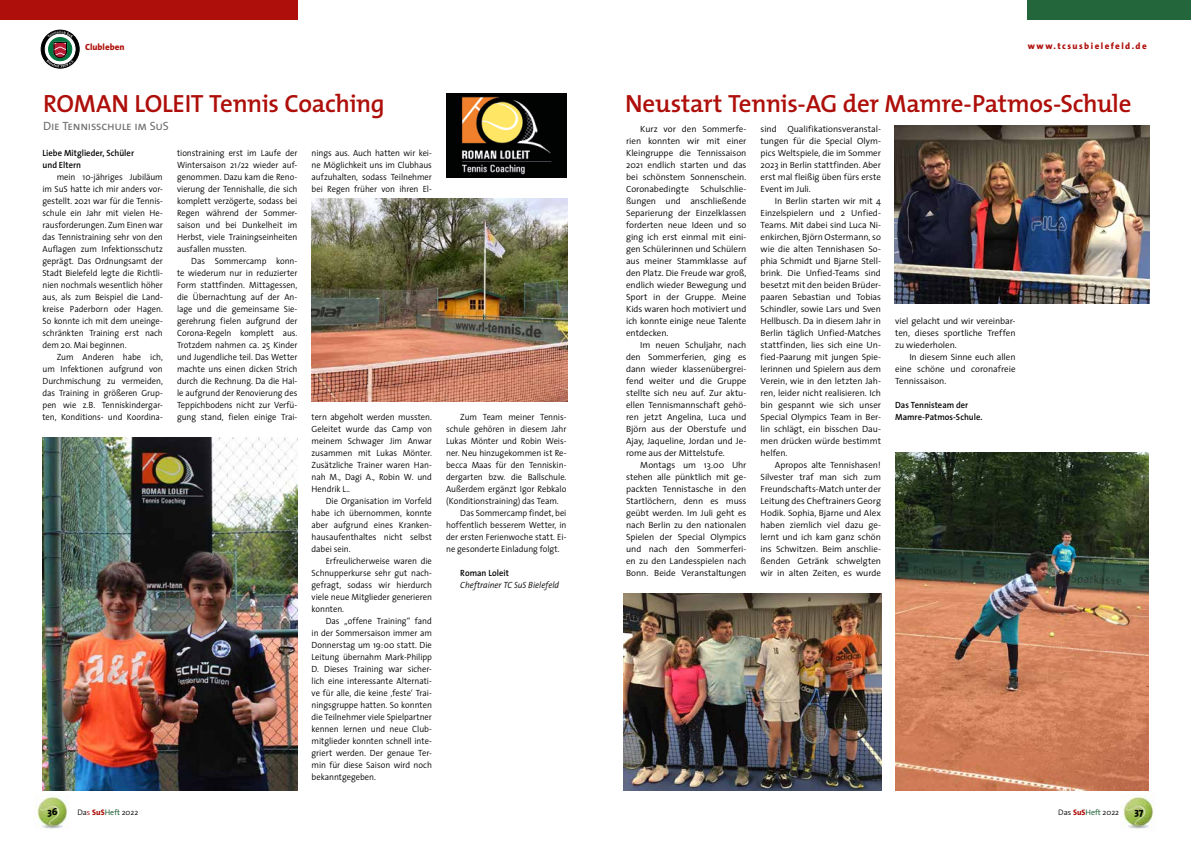
<style>
.page{position:relative;width:1191px;height:842px;background:#fff}
.page>*{position:absolute;margin:0;border:0;box-sizing:border-box;transform-origin:0 0}
.t1{font:600 25px "The Mix";letter-spacing:-.015em;color:#ae0f0a}
.t2{font:12px "The Sans Caps";letter-spacing:-.025em;color:#706f6f}
.t3{font:800 10px "The Sans";color:#000}
.t4{font:300 9px/12px "The Sans";letter-spacing:-.005em;color:#000;text-align:justify;scale:.95 1}
.t5{font:300 9px/12px "The Sans";letter-spacing:-.005em;color:#000;text-align:justify}
.t6{font:600 9px/12px "The Sans";color:#000;scale:.95 1}
.t7{font:italic 300 9px "The Sans";letter-spacing:-.005em;color:#000;scale:.95 1}
.t8{font:800 9px "The Sans";letter-spacing:.16em;color:#ae0f0a}
.t9{font:800 9px "The Sans";color:#ae0f0a}
.t10{font:300 8px "The Sans";color:#000}
.s1{color:#ae0f0a}
.s2{font-weight:800;color:#ae0f0a}
.s3{font-weight:400;color:#23663b}
</style>
<div class="page">
<img style="left:1120px;top:794px;width:34px;height:35px">
<img style="left:34px;top:794px;width:34px;height:35px">
<svg style="left:41px;top:30px;width:38px;height:38px"></svg>
<div style="left:41px;top:30px;width:38px;height:38px;border:1px solid #000;border-radius:50%"></div>
<div style="left:45px;top:34px;width:30px;height:30px;border:1px solid #fff;border-radius:50%"></div>
<svg style="left:46px;top:31px;width:28px;height:36px"></svg>
<div style="left:0;top:0;width:298px;height:20px;background:#ae0f0a"></div>
<div style="left:1028px;top:0;width:163px;height:20px;background:#23663b"></div>
<img style="left:447px;top:94px;width:120px;height:84px">
<img style="left:311px;top:199px;width:256px;height:202px">
<img style="left:43px;top:437px;width:255px;height:354px">
<img style="left:895px;top:453px;width:254px;height:338px">
<img style="left:624px;top:593px;width:257px;height:198px">
<img style="left:894px;top:126px;width:255px;height:177px">
<p class="t9" style="left:85px;top:39px;width:41px">Clubleben</p>
<p class="t8" style="left:1028px;top:39px;width:120px">www.tcsusbielefeld.de</p>
<h1 class="t1" style="left:43px;top:82px;width:343px">ROMAN LOLEIT Tennis Coaching</h1>
<h2 class="t2" style="left:43px;top:116px;width:127px">Die Tennisschule im SuS</h2>
<p class="t6" style="left:43px;top:147px;width:98px">Liebe Mitglieder, Schüler und Eltern</p>
<p class="t4" style="left:43px;top:171px;width:128px;text-indent:14px">mein 10-jähriges Jubiläum im SuS hatte ich mir anders vor&shy;gestellt. 2021 war für die Tennis&shy;schule ein Jahr mit vielen He&shy;rausforderungen. Zum Einen war das Tennistraining sehr von den Auflagen zum Infektionsschutz geprägt. Das Ordnungsamt der Stadt Bielefeld legte die Richtli&shy;nien nochmals wesentlich höher aus, als zum Beispiel die Land&shy;kreise Paderborn oder Hagen.<br>So konnte ich mit dem uneinge&shy;schränkten Training erst nach dem 20. Mai beginnen.</p>
<p class="t4" style="left:43px;top:351px;width:128px;text-indent:14px">Zum Anderen habe ich, um Infektionen aufgrund von Durchmischung zu vermeiden, das Training in größeren Grup&shy;pen wie z.B. Tenniskindergar&shy;ten, Konditions- und Koordina-</p>
<p class="t4" style="left:177px;top:147px;width:128px">tionstraining erst im Laufe der Wintersaison 21/22 wieder auf&shy;genommen. Dazu kam die Reno&shy;vierung der Tennishalle, die sich komplett verzögerte, sodass bei Regen während der Sommer&shy;saison und bei Dunkelheit im Herbst, viele Trainingseinheiten ausfallen mussten.</p>
<p class="t4" style="left:177px;top:255px;width:128px;text-indent:14px">Das Sommercamp konn&shy;te wiederum nur in reduzierter Form stattfinden. Mittagessen, die Übernachtung auf der An&shy;lage und die gemeinsame Sie&shy;gerehrung fielen aufgrund der Corona-Regeln komplett aus.<br>Trotzdem nahmen ca. 25 Kinder und Jugendliche teil. Das Wetter machte uns einen dicken Strich durch die Rechnung. Da die Hal&shy;le aufgrund der Renovierung des Teppichbodens nicht zur Verfü&shy;gung stand, fielen einige Trai-</p>
<p class="t4" style="left:311px;top:147px;width:128px">nings aus. Auch hatten wir kei&shy;ne Möglichkeit uns im Clubhaus aufzuhalten, sodass Teilnehmer bei Regen früher von ihren El-</p>
<p class="t4" style="left:311px;top:411px;width:128px">tern abgeholt werden mussten.<br>Geleitet wurde das Camp von meinem Schwager Jim Anwar zusammen mit Lukas Mönter.<br>Zusätzliche Trainer waren Han&shy;nah M., Dagi A., Robin W. und Hendrik L..</p>
<p class="t4" style="left:311px;top:495px;width:128px;text-indent:14px">Die Organisation im Vorfeld habe ich übernommen, konnte aber aufgrund eines Kranken&shy;hausaufenthaltes nicht selbst dabei sein.</p>
<p class="t4" style="left:311px;top:555px;width:128px;text-indent:14px">Erfreulicherweise waren die Schnupperkurse sehr gut nach&shy;gefragt, sodass wir hierdurch viele neue Mitglieder generieren konnten.</p>
<p class="t4" style="left:311px;top:615px;width:128px;text-indent:14px">Das „offene Training“ fand in der Sommersaison immer am Donnerstag um 19:00 statt. Die Leitung übernahm Mark-Philipp D. Dieses Training war sicher&shy;lich eine interessante Alternati&shy;ve für alle, die keine ‚feste‘ Trai&shy;ningsgruppe hatten. So konnten die Teilnehmer viele Spielpartner kennen lernen und neue Club&shy;mitglieder konnten schnell inte&shy;griert werden. Der genaue Ter&shy;min für diese Saison wird noch bekanntgegeben.</p>
<p class="t4" style="left:460px;top:411px;width:113px">Zum Team meiner Tennis-</p>
<p class="t4" style="left:446px;top:423px;width:128px">schule gehören in diesem Jahr</p>
<p class="t4" style="left:446px;top:435px;width:128px">Lukas Mönter und Robin Weis-</p>
<p class="t4" style="left:446px;top:447px;width:128px">ner. Neu hinzugekommen ist Re-</p>
<p class="t4" style="left:446px;top:459px;width:128px">becca Maas für den Tenniskin-</p>
<p class="t4" style="left:446px;top:471px;width:128px">dergarten bzw. die Ballschule.</p>
<p class="t4" style="left:446px;top:483px;width:128px">Außerdem ergänzt Igor Rebkalo</p>
<p class="t4" style="left:446px;top:495px;width:120px">(Konditionstraining) das Team.</p>
<p class="t4" style="left:460px;top:507px;width:113px">Das Sommercamp findet, bei</p>
<p class="t4" style="left:446px;top:519px;width:128px">hoffentlich besserem Wetter, in</p>
<p class="t4" style="left:446px;top:531px;width:128px">der ersten Ferienwoche statt. Ei-</p>
<p class="t4" style="left:446px;top:543px;width:121px">ne gesonderte Einladung folgt.</p>
<p class="t6" style="left:460px;top:567px;width:53px">Roman Loleit</p>
<p class="t7" style="left:460px;top:578px;width:105px">Cheftrainer TC SuS Bielefeld</p>
<h1 class="t1" style="left:625px;top:82px;width:508px">Neustart Tennis-AG der Mamre-Patmos-Schule</h1>
<p class="t5" style="left:626px;top:123px;width:122px;text-indent:14px">Kurz vor den Sommerfe&shy;rien konnten wir mit einer Kleingruppe die Tennissaison 2021 endlich starten und das bei schönstem Sonnenschein.<br>Coronabedingte</p>
<p class="t5" style="left:626px;top:183px;width:122px;text-indent:74px">Schulschlie&shy;ßungen und anschließende Separierung der Einzelklassen forderten neue Ideen und so ging ich erst einmal mit eini&shy;gen Schülerinnen und Schülern aus meiner Stammklasse auf den Platz. Die Freude war groß, endlich wieder Bewegung und Sport in der Gruppe. Meine Kids waren hoch motiviert und ich konnte einige neue Talente entdecken.</p>
<p class="t5" style="left:626px;top:339px;width:122px;text-indent:14px">Im neuen Schuljahr, nach den Sommerferien, ging es dann wieder klassenübergrei&shy;fend weiter und die Gruppe stellte sich neu auf. Zur aktu&shy;ellen Tennismannschaft gehö&shy;ren jetzt Angelina, Luca und Björn aus der Oberstufe und Ajay, Jaqueline, Jordan und Je&shy;rome aus der Mittelstufe.</p>
<p class="t5" style="left:626px;top:459px;width:122px;text-indent:14px">Montags um 13.00 Uhr stehen alle pünktlich mit ge&shy;packten Tennistasche in den Startlöchern, denn es muss geübt werden. Im Juli geht es nach Berlin zu den nationalen Spielen der Special Olympics und nach den Sommerferi&shy;en zu den Landesspielen nach Bonn. Beide Veranstaltungen</p>
<p class="t5" style="left:760px;top:123px;width:122px">sind Qualifikationsveranstal&shy;tungen für die Special Olym&shy;pics Weltspiele, die im Sommer 2023 in Berlin stattfinden. Aber erst mal fleißig üben fürs erste Event im Juli.</p>
<p class="t5" style="left:760px;top:195px;width:122px;text-indent:14px">In Berlin starten wir mit 4<br>Einzelspielern und 2 Unfied-Teams. Mit dabei sind Luca Ni&shy;enkirchen, Björn Ostermann, so wie die alten Tennishasen So&shy;phia Schmidt und Bjarne Stell&shy;brink. Die Unfied-Teams sind besetzt mit den beiden Brüder&shy;paaren Sebastian und Tobias Schindler, sowie Lars und Sven Hellbusch. Da in diesem Jahr in Berlin täglich Unfied-Matches stattfinden, lies sich eine Un&shy;fied-Paarung mit jungen Spie&shy;lerinnen und Spielern aus dem Verein, wie in den letzten Jah&shy;ren, leider nicht realisieren. Ich bin gespannt wie sich unser Special Olympics Team in Ber&shy;lin schlägt, ein bisschen Dau&shy;men drücken würde bestimmt helfen.</p>
<p class="t5" style="left:760px;top:458px;width:122px;text-indent:14px">Apropos alte Tennishasen!<br>Silvester traf man sich zum Freundschafts-Match unter der Leitung des Cheftrainers Georg Hodik. Sophia, Bjarne und Alex haben ziemlich viel dazu ge&shy;lernt und ich kam ganz schön ins Schwitzen. Beim anschlie&shy;ßenden Getränk schwelgten wir in alten Zeiten, es wurde</p>
<p class="t5" style="left:895px;top:314px;width:122px">viel gelacht und wir vereinbar&shy;ten, dieses sportliche Treffen zu wiederholen.</p>
<p class="t5" style="left:895px;top:350px;width:122px;text-indent:14px">In diesem Sinne euch allen eine schöne und coronafreie Tennissaison.</p>
<p class="t6" style="left:895px;top:399px;width:93px">Das Tennisteam der<br>Mamre-Patmos-Schule.</p>
<p class="t3" style="left:47px;top:803px;width:12px">36</p>
<p class="t10" style="left:77px;top:806px;width:62px">Da<span class="s1">s</span> <span class="s2">SuS</span><span class="s3">Heft</span> 2022</p>
<p class="t10" style="left:1058px;top:806px;width:62px">Das <span class="s2">SuS</span><span class="s3">Heft</span> 2022</p>
<p class="t3" style="left:1134px;top:803px;width:11px">37</p>
</div>
